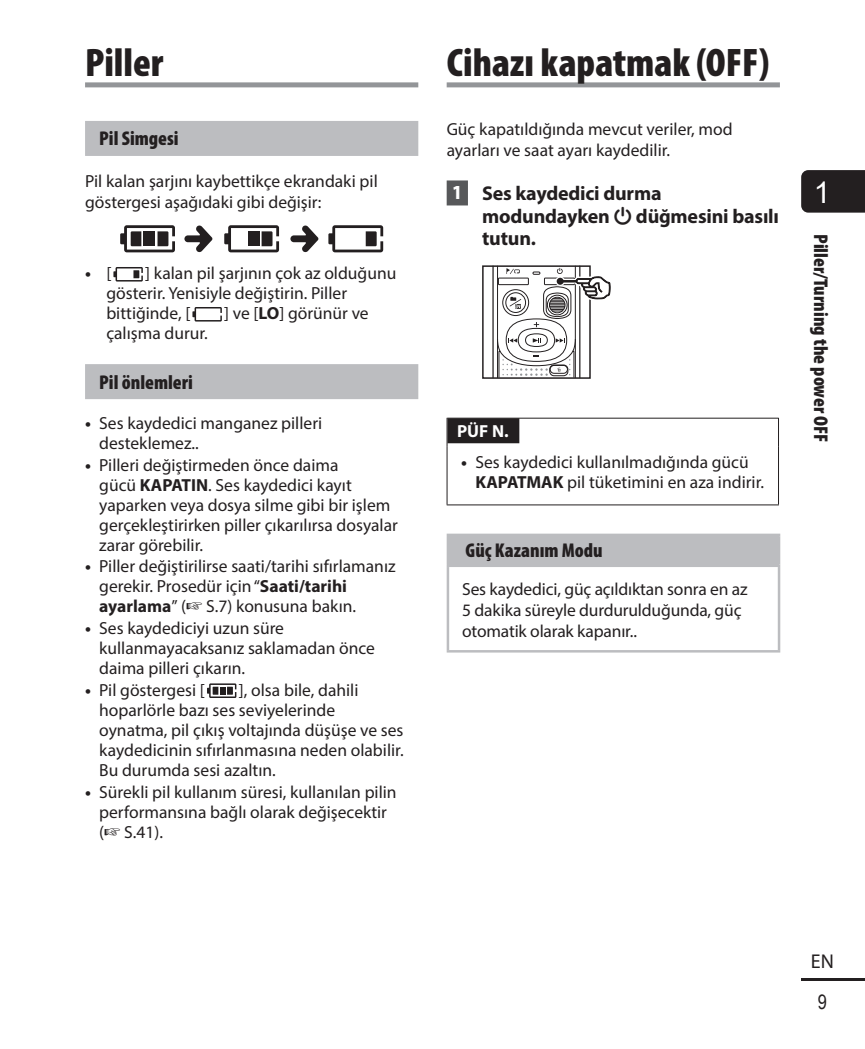
<style>
.page{position:relative;width:865px;height:1049px;background:#fff}
.page>*{position:absolute;margin:0;border:0;box-sizing:border-box;transform-origin:0 0}
.a02_title_TOC01{font:900 condensed 40px "Myriad Pro";color:#231f20}
.t1{font:30px "Arial";color:#fff}
.e02_smallstep_paper{font:700 20px/22.5px "Myriad Pro";letter-spacing:-.01em;color:#231f20}
.a07_title_ss{font:900 condensed 20px "Myriad Pro";color:#231f20}
.koguchi{font:900 condensed 20px "Myriad Pro";color:#231f20}
.t2{font:20px "Myriad Pro";color:#231f20}
.t3{font:20px "Arial Narrow";color:#231f20}
.b01_maintxt{font:17.5px/20px "Myriad Pro";color:#231f20}
.b01_maintxt_1{font:17.5px/21.2px "Myriad Pro";color:#231f20}
.i02_notetitle_half{font:700 17.5px "Myriad Pro";color:#fff}
.t4{font:700 17.5px "Myriad Pro";color:#231f20}
.s1{font-weight:400}
.s2{font-weight:700}
.s3{font-weight:900;font-stretch:condensed;color:#fff}
.s4{font-family:"VR4";font-weight:400}
</style>
<div class="page">
<div style="left:801px;top:170px;width:64px;height:43px;background:#231f20"></div>
<hr style="left:801px;top:978px;width:64px;height:3px;background:#231f20">
<div style="left:85px;top:82px;width:333px;height:5px;background:#939598"></div>
<div style="left:446px;top:180px;width:22px;height:25px;background:#57585a"></div>
<div style="left:498px;top:278px;width:31px;height:7px;border:1px solid #231f20"></div>
<hr style="left:492px;top:266px;width:1px;height:112px;background:#231f20">
<hr style="left:579px;top:266px;width:1px;height:112px;background:#231f20">
<hr style="left:497px;top:266px;width:1px;height:112px;background:#231f20">
<hr style="left:575px;top:266px;width:1px;height:112px;background:#231f20">
<div style="left:505px;top:292px;width:21px;height:21px;border:1px solid #231f20;border-radius:50%"></div>
<div style="left:502px;top:289px;width:27px;height:27px;border:1px solid #231f20;border-radius:50%"></div>
<div style="left:518px;top:328px;width:37px;height:24px;border:1px solid #231f20;border-radius:50%"></div>
<div style="left:525px;top:333px;width:23px;height:14px;border:1px solid #231f20;border-radius:50%"></div>
<svg style="left:509px;top:297px;width:12px;height:12px"></svg>
<svg style="left:498px;top:338px;width:78px;height:38px"></svg>
<div style="left:482px;top:265px;width:108px;height:114px;border:2px solid #231f20"></div>
<svg style="left:506px;top:268px;width:13px;height:6px"></svg>
<svg style="left:532px;top:265px;width:79px;height:62px"></svg>
<svg style="left:446px;top:418px;width:1px;height:28px"></svg>
<svg style="left:778px;top:418px;width:1px;height:28px"></svg>
<hr style="left:446px;top:446px;width:1px;height:58px;background:#231f20">
<hr style="left:778px;top:446px;width:1px;height:58px;background:#231f20">
<hr style="left:446px;top:504px;width:333px;height:1px;background:#231f20">
<hr style="left:447px;top:418px;width:331px;height:1px;background:#231f20">
<div style="left:447px;top:418px;width:72px;height:25px;background:#231f20"></div>
<div style="left:448px;top:535px;width:331px;height:31px;background:#bcbdc0"></div>
<hr style="left:446px;top:567px;width:3px;height:83px;background:#bcbdc0">
<hr style="left:777px;top:567px;width:3px;height:83px;background:#bcbdc0">
<hr style="left:446px;top:650px;width:334px;height:2px;background:#bcbdc0">
<hr style="left:446px;top:534px;width:334px;height:2px;background:#bcbdc0">
<hr style="left:446px;top:536px;width:3px;height:28px;background:#bcbdc0">
<hr style="left:777px;top:536px;width:3px;height:28px;background:#bcbdc0">
<hr style="left:446px;top:564px;width:334px;height:3px;background:#bcbdc0">
<div style="left:446px;top:82px;width:334px;height:5px;background:#939598"></div>
<div style="left:85px;top:121px;width:333px;height:35px;background:#bcbdc0"></div>
<div style="left:85px;top:364px;width:333px;height:35px;background:#bcbdc0"></div>
<svg style="left:184px;top:225px;width:28px;height:27px"></svg>
<svg style="left:328px;top:225px;width:55px;height:27px"></svg>
<svg style="left:224px;top:225px;width:55px;height:27px"></svg>
<svg style="left:120px;top:225px;width:55px;height:27px"></svg>
<svg style="left:290px;top:225px;width:28px;height:27px"></svg>
<svg style="left:113px;top:267px;width:30px;height:15px"></svg>
<svg style="left:192px;top:307px;width:30px;height:15px"></svg>
<svg style="left:207px;top:683px;width:29px;height:15px"></svg>
<p class="a02_title_TOC01" style="left:85px;top:37px;width:80px">Piller</p>
<p class="a07_title_ss" style="left:99px;top:126px;width:81px">Pil Simgesi</p>
<p class="b01_maintxt" style="left:85px;top:170px;width:294px;line-height:21.2px">Pil kalan şarjını kaybettikçe ekrandaki pil göstergesi aşağıdaki gibi değişir:</p>
<p class="b01_maintxt" style="left:106px;top:263px;width:291px;text-indent:39px">] kalan pil şarjının çok az olduğunu gösterir. Yenisiyle değiştirin. Piller bittiğinde, [</p>
<p class="t4" style="left:85px;top:262px;width:28px">• <span class="s1">[</span></p>
<p class="b01_maintxt" style="left:224px;top:303px;width:146px">] ve [<span class="s2">LO</span>] görünür ve</p>
<p class="b01_maintxt" style="left:106px;top:323px;width:103px">çalışma durur.</p>
<p class="a07_title_ss" style="left:99px;top:369px;width:95px">Pil önlemleri</p>
<p class="b01_maintxt" style="left:99px;top:413px;width:224px;text-indent:-14px"><span class="s2">•</span> Ses kaydedici manganez pilleri desteklemez..</p>
<p class="b01_maintxt" style="left:99px;top:454px;width:300px;text-indent:-14px"><span class="s2">•</span> Pilleri değiştirmeden önce daima<br>gücü <span class="s2">KAPATIN</span>. Ses kaydedici kayıt yaparken veya dosya silme gibi bir işlem gerçekleştirirken piller çıkarılırsa dosyalar zarar görebilir.</p>
<p class="b01_maintxt" style="left:99px;top:556px;width:298px;text-indent:-14px"><span class="s2">•</span> Piller değiştirilirse saati/tarihi sıfırlamanız gerekir. Prosedür için “<span class="s2">Saati/tarihi ayarlama</span>” (☞ S.7) konusuna bakın.</p>
<p class="b01_maintxt" style="left:99px;top:618px;width:277px;text-indent:-14px"><span class="s2">•</span> Ses kaydediciyi uzun süre kullanmayacaksanız saklamadan önce daima pilleri çıkarın.</p>
<p class="b01_maintxt" style="left:85px;top:680px;width:121px"><span class="s2">•</span> Pil göstergesi [</p>
<p class="b01_maintxt" style="left:99px;top:680px;width:306px;text-indent:140px">], olsa bile, dahili hoparlörle bazı ses seviyelerinde oynatma, pil çıkış voltajında düşüşe ve ses kaydedicinin sıfırlanmasına neden olabilir.<br>Bu durumda sesi azaltın.</p>
<p class="b01_maintxt" style="left:99px;top:781px;width:299px;text-indent:-14px"><span class="s2">•</span> Sürekli pil kullanım süresi, kullanılan pilin performansına bağlı olarak değişecektir (☞ S.41).</p>
<p class="a02_title_TOC01" style="left:446px;top:37px;width:324px">Cihazı kapatmak (OFF)</p>
<p class="b01_maintxt_1" style="left:446px;top:118px;width:287px">Güç kapatıldığında mevcut veriler, mod ayarları ve saat ayarı kaydedilir.</p>
<p class="e02_smallstep_paper" style="left:482px;top:181px;width:298px;text-indent:-29px"><span class="s3">1</span> Ses kaydedici durma modundayken <span class="s4">o</span> düğmesini basılı tutun.</p>
<p class="i02_notetitle_half" style="left:457px;top:420px;width:53px">PÜF N.</p>
<p class="b01_maintxt" style="left:475px;top:452px;width:290px;text-indent:-14px"><span class="s2">•</span> Ses kaydedici kullanılmadığında gücü<br><span class="s2">KAPATMAK</span> pil tüketimini en aza indirir.</p>
<p class="a07_title_ss" style="left:465px;top:538px;width:139px">Güç Kazanım Modu</p>
<p class="b01_maintxt" style="left:462px;top:578px;width:287px;line-height:21.2px">Ses kaydedici, güç açıldıktan sonra en az<br>5 dakika süreyle durdurulduğunda, güç otomatik olarak kapanır..</p>
<h2 class="t1" style="left:814px;top:172px;width:18px">1</h2>
<p class="koguchi" style="left:833px;top:234px;width:210px;rotate:90deg">Piller/Turning the power OFF</p>
<p class="t2" style="left:811px;top:948px;width:25px">EN</p>
<p class="t3" style="left:817px;top:988px;width:11px">9</p>
</div>
